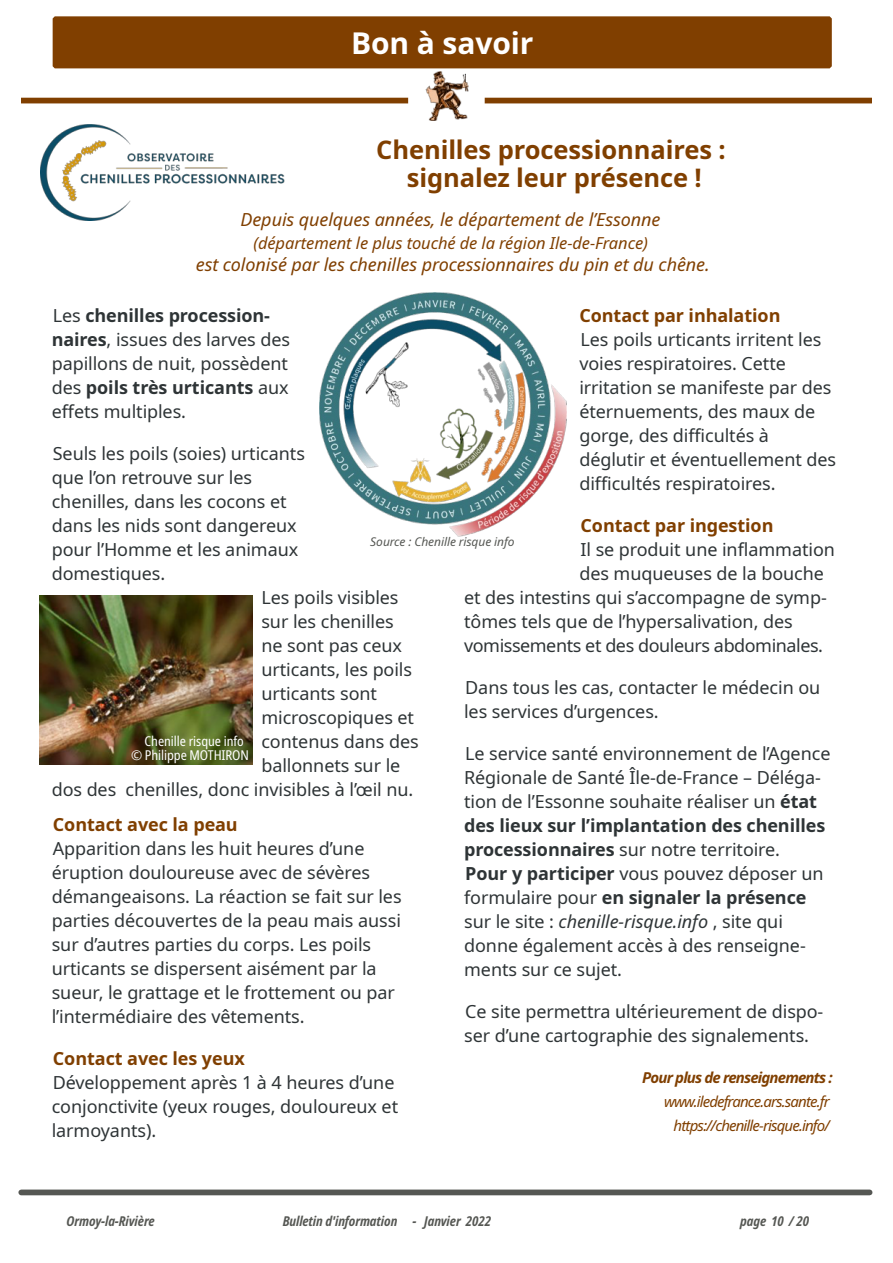
<style>
.page{position:relative;width:893px;height:1263px;background:#fff}
.page>*{position:absolute;margin:0;border:0;box-sizing:border-box;transform-origin:0 0}
.t1{font:700 30px "Noto Sans";letter-spacing:-.005em;color:#fff}
.t2{font:700 25.5px/28.5px "Noto Sans";letter-spacing:-.005em;color:#803f00;text-align:center}
.t3{font:18px/24px "Noto Sans";letter-spacing:-.005em;color:#2e3436}
.t4{font:italic 18px "Noto Sans";letter-spacing:-.005em;color:#803f00}
.t5{font:700 18px "Noto Sans";letter-spacing:-.005em;color:#803f00}
.t6{font:18px "Noto Sans";letter-spacing:-.025em;color:#2e3436}
.t7{font:italic 16.5px "Noto Sans";letter-spacing:-.005em;color:#803f00}
.t8{font:italic 15px/24px "Noto Sans";letter-spacing:-.06em;color:#803f00;text-align:right}
.t9{font:italic 700 15px "Noto Sans";letter-spacing:-.055em;color:#803f00}
.t10{font:italic 700 condensed 13.5px "Noto Sans";letter-spacing:-.005em;color:#555753}
.t11{font:condensed 13.5px/13.5px "Noto Sans";letter-spacing:-.005em;color:#fff}
.t12{font:italic 12px "Noto Sans";letter-spacing:-.005em;color:#555753}
.s1{font-weight:700}
.s2{font-style:italic}
</style>
<div class="page">
<div style="left:21px;top:1189px;width:849px;height:6px;background:#555753"></div>
<div style="left:55px;top:18px;width:775px;height:48px;background:#803f00"></div>
<div style="left:53px;top:16px;width:779px;height:52px;border:4px solid #803f00"></div>
<div style="left:21px;top:98px;width:851px;height:5px;background:#803f00"></div>
<div style="left:408px;top:96px;width:77px;height:10px;background:#fff"></div>
<img style="left:425px;top:71px;width:44px;height:49px">
<img style="left:40px;top:125px;width:244px;height:96px">
<img style="left:40px;top:596px;width:212px;height:168px">
<img style="left:320px;top:293px;width:247px;height:244px">
<h1 class="t1" style="left:351px;top:22px;width:184px">Bon à savoir</h1>
<h2 class="t2" style="left:376px;top:135px;width:351px">Chenilles processionnaires : signalez leur présence !</h2>
<p class="t4" style="left:240px;top:207px;width:421px">Depuis quelques années, le département de l’Essonne</p>
<p class="t7" style="left:253px;top:231px;width:396px">(département le plus touché de la région Ile-de-France)</p>
<p class="t4" style="left:196px;top:252px;width:515px">est colonisé par les chenilles processionnaires du pin et du chêne.</p>
<p class="t3" style="left:52px;top:303px;width:240px">Les <span class="s1">chenilles procession‐ naires</span>, issues des larves des papillons de nuit, possèdent des <span class="s1">poils très urticants</span> aux effets multiples.</p>
<p class="t3" style="left:53px;top:441px;width:254px">Seuls les poils (soies) urticants</p>
<p class="t3" style="left:52px;top:465px;width:202px">que l’on retrouve sur les</p>
<p class="t3" style="left:52px;top:489px;width:236px">chenilles, dans les cocons et</p>
<p class="t3" style="left:52px;top:513px;width:247px">dans les nids sont dangereux</p>
<p class="t3" style="left:52px;top:537px;width:248px">pour l’Homme et les animaux</p>
<p class="t3" style="left:52px;top:561px;width:115px">domestiques.</p>
<p class="t3" style="left:261px;top:585px;width:139px">Les poils visibles</p>
<p class="t3" style="left:261px;top:609px;width:134px">sur les chenilles</p>
<p class="t3" style="left:261px;top:633px;width:142px">ne sont pas ceux</p>
<p class="t3" style="left:261px;top:657px;width:152px">urticants, les poils</p>
<p class="t3" style="left:261px;top:681px;width:117px">urticants sont</p>
<p class="t3" style="left:261px;top:705px;width:154px">microscopiques et</p>
<p class="t3" style="left:261px;top:729px;width:159px">contenus dans des</p>
<p class="t3" style="left:261px;top:753px;width:141px">ballonnets sur le</p>
<p class="t3" style="left:52px;top:777px;width:363px">dos des chenilles, donc invisibles à l’œil nu.</p>
<p class="t5" style="left:53px;top:811px;width:186px">Contact avec la peau</p>
<p class="t3" style="left:52px;top:836px;width:351px">Apparition dans les huit heures d’une éruption douloureuse avec de sévères démangeaisons. La réaction se fait sur les parties découvertes de la peau mais aussi sur d’autres parties du corps. Les poils urticants se dispersent aisément par la sueur, le grattage et le frottement ou par l’intermédiaire des vêtements.</p>
<p class="t5" style="left:53px;top:1045px;width:193px">Contact avec les yeux</p>
<p class="t3" style="left:52px;top:1070px;width:348px">Développement après 1 à 4 heures d’une conjonctivite (yeux rouges, douloureux et larmoyants).</p>
<p class="t5" style="left:579px;top:303px;width:203px">Contact par inhalation</p>
<p class="t3" style="left:579px;top:327px;width:258px">Les poils urticants irritent les voies respiratoires. Cette irritation se manifeste par des éternuements, des maux de gorge, des difficultés à déglutir et éventuellement des difficultés respiratoires.</p>
<p class="t5" style="left:580px;top:513px;width:195px">Contact par ingestion</p>
<p class="t3" style="left:580px;top:537px;width:256px">Il se produit une inflammation</p>
<p class="t3" style="left:579px;top:561px;width:246px">des muqueuses de la bouche</p>
<p class="t3" style="left:464px;top:585px;width:364px">et des intestins qui s’accompagne de symp‐</p>
<p class="t3" style="left:464px;top:609px;width:330px">tômes tels que de l’hypersalivation, des</p>
<p class="t6" style="left:464px;top:633px;width:360px">vomissements et des douleurs abdominales.</p>
<p class="t3" style="left:464px;top:675px;width:358px">Dans tous les cas, contacter le médecin ou les services d’urgences.</p>
<p class="t3" style="left:464px;top:741px;width:368px">Le service santé environnement de l’Agence Régionale de Santé Île-de-France – Déléga‐ tion de l’Essonne souhaite réaliser un <span class="s1">état des lieux sur l’implantation des chenilles processionnaires</span> sur notre territoire.<br><span class="s1">Pour y participer</span> vous pouvez déposer un formulaire pour <span class="s1">en signaler la présence </span>sur le site : <span class="s2">chenille-risque.info</span> , site qui donne également accès à des renseigne‐ ments sur ce sujet.</p>
<p class="t3" style="left:464px;top:999px;width:361px">Ce site permettra ultérieurement de dispo‐ ser d’une cartographie des signalements.</p>
<p class="t9" style="left:642px;top:1067px;width:192px">Pour plus de renseignements :</p>
<p class="t8" style="left:664px;top:1089px;width:167px">www.iledefrance.ars.sante.fr https://chenille-risque.info/</p>
<p class="t12" style="left:370px;top:533px;width:146px">Source : Chenille risque info</p>
<p class="t11" style="left:131px;top:734px;width:119px;text-indent:13px">Chenille risque info © Philippe MOTHIRON</p>
<p class="t10" style="left:67px;top:1211px;width:90px">Ormoy-la-Rivière</p>
<p class="t10" style="left:283px;top:1211px;width:210px">Bulletin d'information - Janvier 2022</p>
<p class="t10" style="left:740px;top:1211px;width:71px">page 10 / 20</p>
</div>
